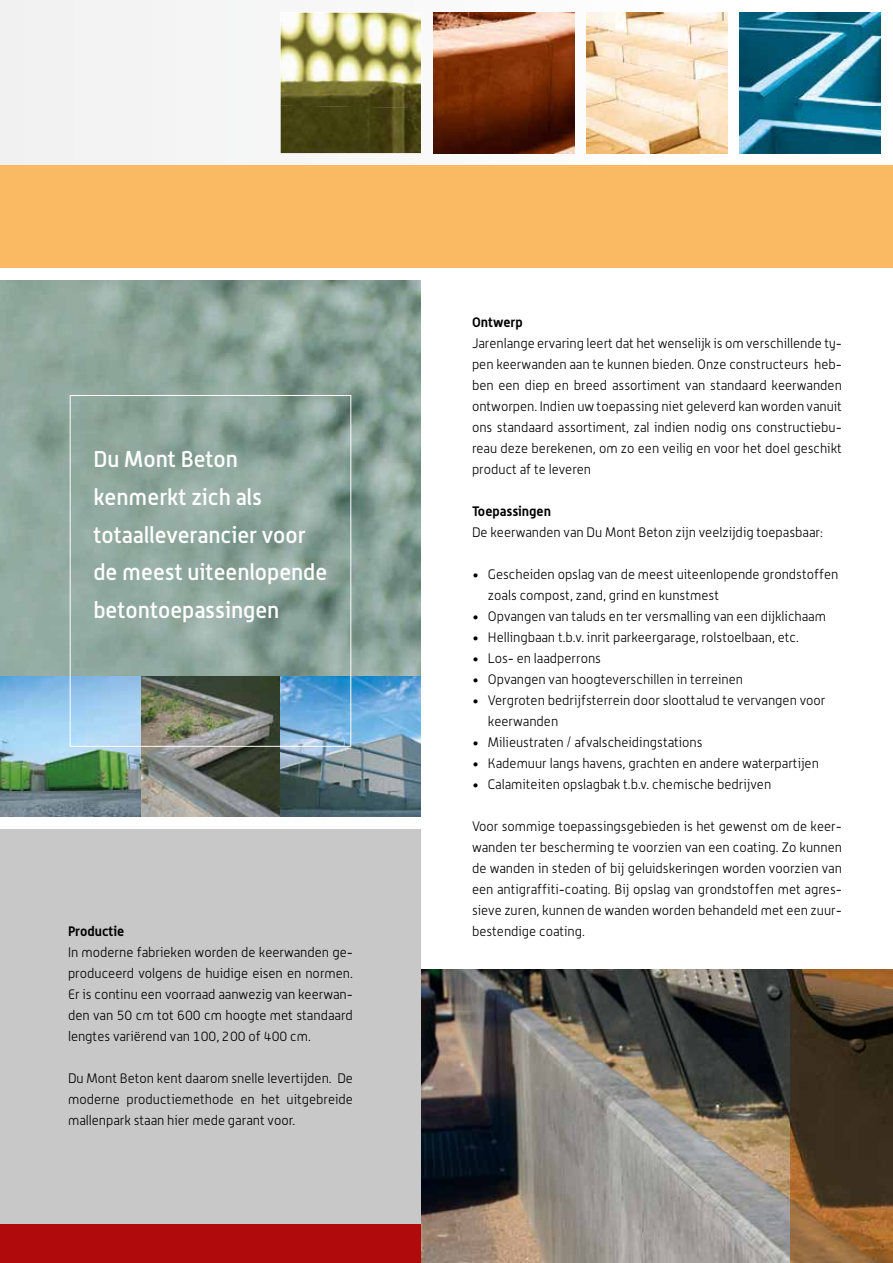
<style>
.page{position:relative;width:893px;height:1263px;background:#fff}
.page>*{position:absolute;margin:0;border:0;box-sizing:border-box;transform-origin:0 0}
.t1{font:500 22.5px/37.8px "Alwyn";color:#fff}
.t2{font:300 13.5px/21px "Alwyn";color:#000;text-align:justify}
.t3{font:700 13.5px "Alwyn";color:#000}
</style>
<div class="page">
<img style="left:421px;top:969px;width:472px;height:294px">
<img style="left:0;top:281px;width:421px;height:395px">
<div style="left:0;top:829px;width:421px;height:396px;background:#c8c8c9"></div>
<img style="left:140px;top:676px;width:141px;height:140px">
<img style="left:281px;top:676px;width:140px;height:140px">
<img style="left:0;top:676px;width:140px;height:140px">
<div style="left:70px;top:395px;width:281px;height:351px;border:1px solid #fff"></div>
<svg style="left:0;top:0;width:727px;height:166px"></svg>
<div style="left:0;top:166px;width:893px;height:102px;background:#fab963"></div>
<div style="left:0;top:1225px;width:421px;height:38px;background:#b10a0c"></div>
<img style="left:587px;top:13px;width:140px;height:140px">
<img style="left:740px;top:13px;width:140px;height:140px">
<img style="left:281px;top:13px;width:140px;height:92px">
<img style="left:281px;top:105px;width:140px;height:48px">
<hr style="left:434px;top:153px;width:140px;height:1px;background:#fff">
<img style="left:434px;top:13px;width:140px;height:140px">
<h1 class="t1" style="left:93px;top:439px;width:236px">Du Mont Beton kenmerkt zich als totaalleverancier voor de meest uiteenlopende betontoepassingen</h1>
<p class="t3" style="left:68px;top:923px;width:58px">Productie</p>
<p class="t2" style="left:68px;top:942px;width:286px">In moderne fabrieken worden de keerwanden ge&shy;produceerd volgens de huidige eisen en normen.<br>Er is continu een voorraad aanwezig van keerwan&shy;den van 50 cm tot 600 cm hoogte met standaard lengtes variërend van 100, 200 of 400 cm.</p>
<p class="t2" style="left:68px;top:1068px;width:286px">Du Mont Beton kent daarom snelle levertijden. De moderne productiemethode en het uitgebreide mallenpark staan hier mede garant voor.</p>
<p class="t3" style="left:472px;top:314px;width:52px">Ontwerp</p>
<p class="t2" style="left:472px;top:333px;width:371px">Jarenlange ervaring leert dat het wenselijk is om verschillende ty&shy;pen keerwanden aan te kunnen bieden. Onze constructeurs heb&shy;ben een diep en breed assortiment van standaard keerwanden ontworpen. Indien uw toepassing niet geleverd kan worden vanuit ons standaard assortiment, zal indien nodig ons constructiebu&shy;reau deze berekenen, om zo een veilig en voor het doel geschikt product af te leveren</p>
<p class="t3" style="left:472px;top:503px;width:81px">Toepassingen</p>
<p class="t2" style="left:472px;top:522px;width:352px">De keerwanden van Du Mont Beton zijn veelzijdig toepasbaar:</p>
<p class="t2" style="left:488px;top:564px;width:352px;text-indent:-16px">• Gescheiden opslag van de meest uiteenlopende grondstoffen zoals compost, zand, grind en kunstmest</p>
<p class="t2" style="left:472px;top:606px;width:356px">• Opvangen van taluds en ter versmalling van een dijklichaam</p>
<p class="t2" style="left:472px;top:627px;width:328px">• Hellingbaan t.b.v. inrit parkeergarage, rolstoelbaan, etc.</p>
<p class="t2" style="left:472px;top:648px;width:131px">• Los- en laadperrons</p>
<p class="t2" style="left:472px;top:669px;width:272px">• Opvangen van hoogteverschillen in terreinen</p>
<p class="t2" style="left:488px;top:690px;width:339px;text-indent:-16px">• Vergroten bedrijfsterrein door sloottalud te vervangen voor keerwanden</p>
<p class="t2" style="left:472px;top:732px;width:232px">• Milieustraten / afvalscheidingstations</p>
<p class="t2" style="left:472px;top:753px;width:348px">• Kademuur langs havens, grachten en andere waterpartijen</p>
<p class="t2" style="left:472px;top:774px;width:301px">• Calamiteiten opslagbak t.b.v. chemische bedrijven</p>
<p class="t2" style="left:472px;top:816px;width:371px">Voor sommige toepassingsgebieden is het gewenst om de keer&shy;wanden ter bescherming te voorzien van een coating. Zo kunnen de wanden in steden of bij geluidskeringen worden voorzien van een antigraffiti-coating. Bij opslag van grondstoffen met agres&shy;sieve zuren, kunnen de wanden worden behandeld met een zuur&shy;bestendige coating.</p>
</div>
